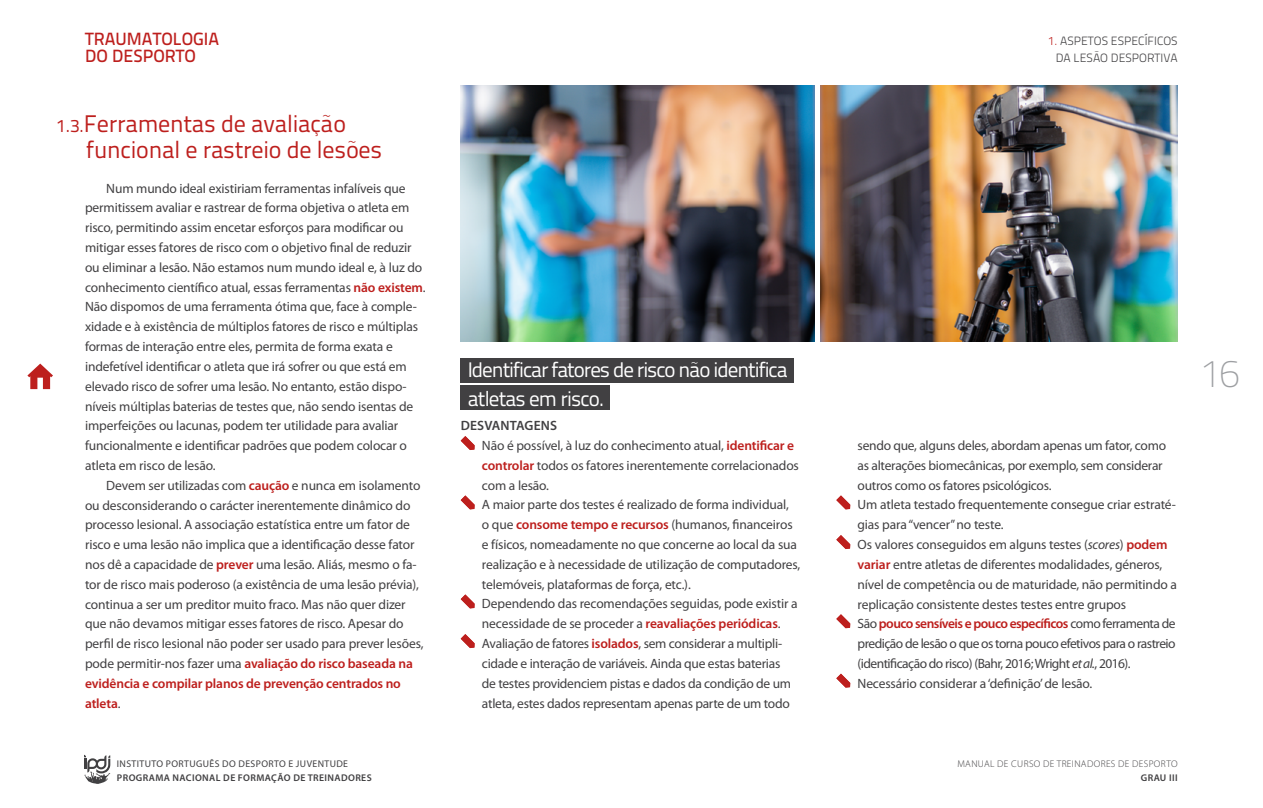
<style>
.page{position:relative;width:1263px;height:808px;background:#fff}
.page>*{position:absolute;margin:0;border:0;box-sizing:border-box;transform-origin:0 0}
.t1{font:700 39px "Titillium Text 14 L";color:#9d9fa2}
.t2{font:24px/25.5px "Titillium Text 14 L 400 wt";letter-spacing:-.01em;color:#bd1f1d}
.t3{font:21px/28.5px "Titillium Text 14 L 400 wt";letter-spacing:-.05em;color:#fff}
.t4{font:17.7px/16.4px "Titillium Text 14 L 600 wt";color:#bd1f1d}
.t5{font:13.5px/19.8px "Myriad Pro";letter-spacing:-.01em;color:#414042}
.t6{font:12px/16.4px "Titillium Text 14 L 250 wt";color:#414042;text-align:right}
.t7{font:600 9.75px "Myriad Pro";letter-spacing:.04em;color:#414042}
.t8{font:9.75px "Myriad Pro";letter-spacing:.04em;color:#414042}
.t9{font:300 9.75px "Myriad Pro";letter-spacing:.04em;color:#414042}
.s1{font-size:18px}
.s2{font-weight:600;color:#bd1f1d}
.s3{font-weight:600}
.s4{color:#bd1f1d}
.s5{font-style:italic}
</style>
<div class="page">
<svg style="left:27px;top:364px;width:26px;height:25px"></svg>
<svg style="left:84px;top:755px;width:26px;height:29px"></svg>
<img style="left:461px;top:85px;width:353px;height:256px">
<img style="left:821px;top:85px;width:357px;height:256px">
<svg style="left:461px;top:436px;width:14px;height:14px"></svg>
<svg style="left:461px;top:495px;width:14px;height:14px"></svg>
<svg style="left:461px;top:594px;width:14px;height:14px"></svg>
<svg style="left:461px;top:634px;width:14px;height:14px"></svg>
<div style="left:461px;top:358px;width:333px;height:24px;background:#414042"></div>
<div style="left:461px;top:386px;width:149px;height:24px;background:#414042"></div>
<svg style="left:836px;top:495px;width:14px;height:14px"></svg>
<svg style="left:836px;top:535px;width:14px;height:14px"></svg>
<svg style="left:836px;top:614px;width:14px;height:14px"></svg>
<svg style="left:836px;top:673px;width:14px;height:15px"></svg>
<h3 class="t4" style="left:85px;top:31px;width:135px">TRAUMATOLOGIA<br>DO DESPORTO</h3>
<h2 class="t2" style="left:86px;top:111px;width:297px;text-indent:-30px"><span class="s1">1.3.</span>Ferramentas de avaliação funcional e rastreio de lesões</h2>
<p class="t5" style="left:85px;top:178px;width:342px;text-indent:21px">Num mundo ideal existiriam ferramentas infalíveis que permitissem avaliar e rastrear de forma objetiva o atleta em risco, permitindo assim encetar esforços para modificar ou mitigar esses fatores de risco com o objetivo final de reduzir ou eliminar a lesão. Não estamos num mundo ideal e, à luz do conhecimento científico atual, essas ferramentas <span class="s2">não existem</span>.<br>Não dispomos de uma ferramenta ótima que, face à comple&shy;xidade e à existência de múltiplos fatores de risco e múltiplas formas de interação entre eles, permita de forma exata e indefetível identificar o atleta que irá sofrer ou que está em elevado risco de sofrer uma lesão. No entanto, estão dispo&shy;níveis múltiplas baterias de testes que, não sendo isentas de imperfeições ou lacunas, podem ter utilidade para avaliar funcionalmente e identificar padrões que podem colocar o atleta em risco de lesão.</p>
<p class="t5" style="left:85px;top:475px;width:340px;text-indent:21px">Devem ser utilizadas com <span class="s2">caução</span> e nunca em isolamento ou desconsiderando o carácter inerentemente dinâmico do processo lesional. A associação estatística entre um fator de risco e uma lesão não implica que a identificação desse fator nos dê a capacidade de <span class="s2">prever</span> uma lesão. Aliás, mesmo o fa&shy;tor de risco mais poderoso (a existência de uma lesão prévia), continua a ser um preditor muito fraco. Mas não quer dizer que não devamos mitigar esses fatores de risco. Apesar do perfil de risco lesional não poder ser usado para prever lesões, pode permitir-nos fazer uma <span class="s2">avaliação do risco baseada na evidência e compilar planos de prevenção centrados no atleta</span>.</p>
<p class="t8" style="left:117px;top:758px;width:233px">INSTITUTO PORTUGUÊS DO DESPORTO E JUVENTUDE</p>
<p class="t7" style="left:117px;top:771px;width:256px">PROGRAMA NACIONAL DE FORMAÇÃO DE TREINADORES</p>
<h3 class="t3" style="left:468px;top:355px;width:321px">Identificar fatores de risco não identifica atletas em risco.</h3>
<p class="t5" style="left:482px;top:416px;width:320px;text-indent:-21px"><span class="s3">DESVANTAGENS<br></span>Não é possível, à luz do conhecimento atual, <span class="s2">identificar e controlar</span> todos os fatores inerentemente correlacionados com a lesão.<br>A maior parte dos testes é realizado de forma individual,<br>o que <span class="s2">consome tempo e recursos</span> (humanos, financeiros e físicos, nomeadamente no que concerne ao local da sua realização e à necessidade de utilização de computadores, telemóveis, plataformas de força, etc.).<br>Dependendo das recomendações seguidas, pode existir a necessidade de se proceder a <span class="s2">reavaliações periódicas</span>.<br>Avaliação de fatores <span class="s2">isolados</span>, sem considerar a multipli&shy;cidade e interação de variáveis. Ainda que estas baterias<br>de testes providenciem pistas e dados da condição de um atleta, estes dados representam apenas parte de um todo</p>
<p class="t6" style="left:1048px;top:33px;width:131px"><span class="s4">1.</span> ASPETOS ESPECÍFICOS<br>DA LESÃO DESPORTIVA</p>
<p class="t5" style="left:857px;top:435px;width:321px">sendo que, alguns deles, abordam apenas um fator, como as alterações biomecânicas, por exemplo, sem considerar outros como os fatores psicológicos.<br>Um atleta testado frequentemente consegue criar estraté&shy;gias para “vencer” no teste.<br>Os valores conseguidos em alguns testes (<span class="s5">scores</span>) <span class="s2">podem variar</span> entre atletas de diferentes modalidades, géneros, nível de competência ou de maturidade, não permitindo a replicação consistente destes testes entre grupos<br>São <span class="s2">pouco sensíveis e pouco específicos</span> como ferramenta de predição de lesão o que os torna pouco efetivos para o rastreio (identificação do risco) (Bahr, 2016; Wright <span class="s5">et al.</span>, 2016).<br>Necessário considerar a ‘definição’ de lesão.</p>
<h1 class="t1" style="left:1200px;top:350px;width:41px">16</h1>
<p class="t9" style="left:957px;top:758px;width:222px">MANUAL DE CURSO DE TREINADORES DE DESPORTO</p>
<p class="t7" style="left:1141px;top:771px;width:38px">GRAU III</p>
</div>
